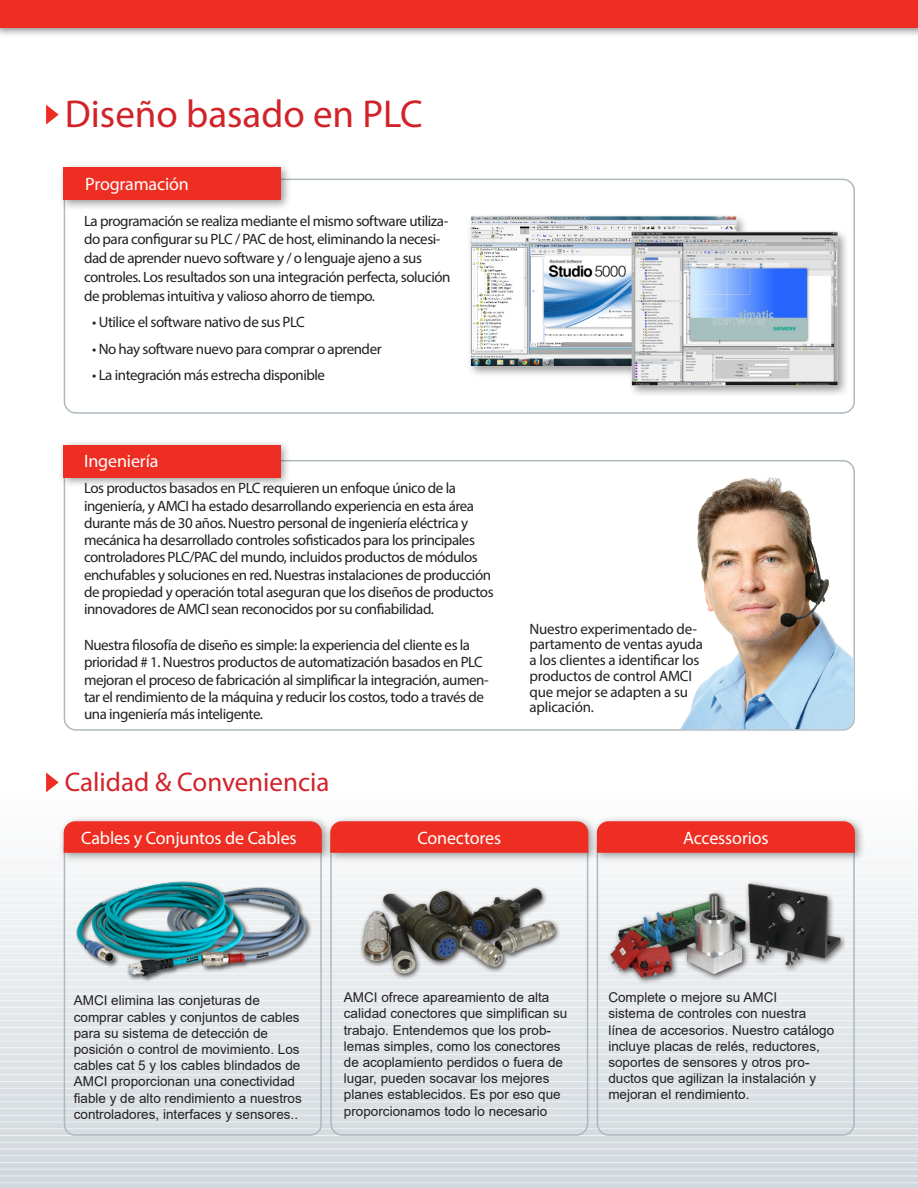
<style>
.page{position:relative;width:918px;height:1188px;background:#fff}
.page>*{position:absolute;margin:0;border:0;box-sizing:border-box;transform-origin:0 0}
.t1{font:39px "Myriad Pro";color:#d1232a}
.t2{font:27px "Myriad Pro";color:#d1232a}
.Body_Copy{font:18px "Myriad Pro";letter-spacing:-.01em;color:#fff}
.Body_Copy-2{font:15px/17.2px "Myriad Pro";letter-spacing:-.03em;color:#231f20}
.t3{font:13.5px/16.2px "Arial";color:#231f20}
</style>
<div class="page">
<svg style="left:0;top:792px;width:918px;height:396px"></svg>
<hr style="left:0;top:1182px;width:918px;height:1px;background:#fff">
<hr style="left:0;top:1176px;width:918px;height:1px;background:#fff">
<hr style="left:0;top:1169px;width:918px;height:1px;background:#fff">
<hr style="left:0;top:1162px;width:918px;height:1px;background:#fff">
<hr style="left:0;top:1155px;width:918px;height:1px;background:#fff">
<hr style="left:0;top:1149px;width:918px;height:1px;background:#fff">
<hr style="left:0;top:1142px;width:918px;height:1px;background:#fff">
<hr style="left:0;top:1135px;width:918px;height:1px;background:#fff">
<hr style="left:0;top:1128px;width:918px;height:1px;background:#fff">
<hr style="left:0;top:1122px;width:918px;height:1px;background:#fff">
<hr style="left:0;top:1115px;width:918px;height:1px;background:#fff">
<hr style="left:0;top:1108px;width:918px;height:1px;background:#fff">
<hr style="left:0;top:1101px;width:918px;height:1px;background:#fff">
<hr style="left:0;top:1095px;width:918px;height:1px;background:#fff">
<hr style="left:0;top:1088px;width:918px;height:1px;background:#fff">
<hr style="left:0;top:1081px;width:918px;height:1px;background:#fff">
<hr style="left:0;top:1074px;width:918px;height:1px;background:#fff">
<hr style="left:0;top:1068px;width:918px;height:1px;background:#fff">
<hr style="left:0;top:1061px;width:918px;height:1px;background:#fff">
<hr style="left:0;top:1054px;width:918px;height:1px;background:#fff">
<hr style="left:0;top:1047px;width:918px;height:1px;background:#fff">
<hr style="left:0;top:1041px;width:918px;height:1px;background:#fff">
<hr style="left:0;top:1034px;width:918px;height:1px;background:#fff">
<hr style="left:0;top:1027px;width:918px;height:1px;background:#fff">
<hr style="left:0;top:1020px;width:918px;height:1px;background:#fff">
<hr style="left:0;top:1014px;width:918px;height:1px;background:#fff">
<hr style="left:0;top:1007px;width:918px;height:1px;background:#fff">
<hr style="left:0;top:1000px;width:918px;height:1px;background:#fff">
<hr style="left:0;top:993px;width:918px;height:1px;background:#fff">
<hr style="left:0;top:987px;width:918px;height:1px;background:#fff">
<hr style="left:0;top:980px;width:918px;height:1px;background:#fff">
<hr style="left:0;top:973px;width:918px;height:1px;background:#fff">
<hr style="left:0;top:966px;width:918px;height:1px;background:#fff">
<hr style="left:0;top:960px;width:918px;height:1px;background:#fff">
<hr style="left:0;top:953px;width:918px;height:1px;background:#fff">
<hr style="left:0;top:946px;width:918px;height:1px;background:#fff">
<hr style="left:0;top:939px;width:918px;height:1px;background:#fff">
<hr style="left:0;top:933px;width:918px;height:1px;background:#fff">
<hr style="left:0;top:926px;width:918px;height:1px;background:#fff">
<hr style="left:0;top:919px;width:918px;height:1px;background:#fff">
<hr style="left:0;top:912px;width:918px;height:1px;background:#fff">
<hr style="left:0;top:906px;width:918px;height:1px;background:#fff">
<hr style="left:0;top:899px;width:918px;height:1px;background:#fff">
<hr style="left:0;top:892px;width:918px;height:1px;background:#fff">
<hr style="left:0;top:885px;width:918px;height:1px;background:#fff">
<hr style="left:0;top:879px;width:918px;height:1px;background:#fff">
<hr style="left:0;top:872px;width:918px;height:1px;background:#fff">
<hr style="left:0;top:865px;width:918px;height:1px;background:#fff">
<hr style="left:0;top:858px;width:918px;height:1px;background:#fff">
<hr style="left:0;top:852px;width:918px;height:1px;background:#fff">
<hr style="left:0;top:845px;width:918px;height:1px;background:#fff">
<hr style="left:0;top:838px;width:918px;height:1px;background:#fff">
<hr style="left:0;top:831px;width:918px;height:1px;background:#fff">
<hr style="left:0;top:825px;width:918px;height:1px;background:#fff">
<hr style="left:0;top:818px;width:918px;height:1px;background:#fff">
<hr style="left:0;top:811px;width:918px;height:1px;background:#fff">
<hr style="left:0;top:804px;width:918px;height:1px;background:#fff">
<hr style="left:0;top:798px;width:918px;height:1px;background:#fff">
<div style="left:64px;top:836px;width:258px;height:300px;border:2px solid #aeb8be;border-radius:11px"></div>
<img style="left:75px;top:878px;width:237px;height:152px">
<div style="left:58px;top:816px;width:274px;height:48px;background:#231f20;opacity:.45"></div>
<div style="left:64px;top:821px;width:258px;height:32px;background:#ee2e22"></div>
<div style="left:330px;top:836px;width:258px;height:300px;border:2px solid #aeb8be;border-radius:12px"></div>
<img style="left:356px;top:880px;width:207px;height:102px">
<div style="left:324px;top:816px;width:275px;height:48px;background:#231f20;opacity:.45"></div>
<svg style="left:330px;top:821px;width:258px;height:32px;background:#ed3126"></svg>
<div style="left:597px;top:836px;width:258px;height:300px;border:2px solid #aeb8be;border-radius:12px"></div>
<img style="left:606px;top:876px;width:239px;height:112px">
<div style="left:591px;top:816px;width:274px;height:48px;background:#231f20;opacity:.45"></div>
<div style="left:597px;top:821px;width:258px;height:32px;background:#ee2e22"></div>
<div style="left:0;top:0;width:918px;height:38px;background:#231f20;opacity:.55"></div>
<div style="left:0;top:0;width:918px;height:27px;background:#ee2e22"></div>
<svg style="left:46px;top:105px;width:13px;height:20px"></svg>
<div style="left:64px;top:179px;width:791px;height:235px;border:2px solid #aeb8be;border-radius:12px"></div>
<div style="left:58px;top:162px;width:233px;height:49px;background:#231f20;opacity:.45"></div>
<div style="left:64px;top:167px;width:217px;height:33px;background:#ee2e22"></div>
<div style="left:467px;top:213px;width:382px;height:185px;background:#231f20;opacity:.45"></div>
<img style="left:467px;top:213px;width:375px;height:180px">
<div style="left:64px;top:460px;width:791px;height:271px;border:2px solid #aeb8be;border-radius:12px"></div>
<div style="left:58px;top:439px;width:233px;height:49px;background:#231f20;opacity:.45"></div>
<div style="left:64px;top:445px;width:217px;height:32px;background:#ee2e22"></div>
<img style="left:673px;top:468px;width:181px;height:261px">
<svg style="left:46px;top:772px;width:13px;height:20px"></svg>
<p class="t1" style="left:65px;top:90px;width:360px">Diseño basado en PLC</p>
<p class="Body_Copy" style="left:85px;top:173px;width:105px">Programación</p>
<p class="Body_Copy-2" style="left:84px;top:211px;width:368px;line-height:18.8px">La programación se realiza mediante el mismo software utiliza&shy;do para configurar su PLC / PAC de host, eliminando la necesi&shy;dad de aprender nuevo software y / o lenguaje ajeno a sus controles. Los resultados son una integración perfecta, solución de problemas intuitiva y valioso ahorro de tiempo.</p>
<p class="Body_Copy-2" style="left:92px;top:313px;width:214px">• Utilice el software nativo de sus PLC</p>
<p class="Body_Copy-2" style="left:92px;top:340px;width:291px">• No hay software nuevo para comprar o aprender</p>
<p class="Body_Copy-2" style="left:92px;top:367px;width:234px">• La integración más estrecha disponible</p>
<p class="Body_Copy" style="left:84px;top:450px;width:76px">Ingeniería</p>
<p class="Body_Copy-2" style="left:84px;top:480px;width:411px">Los productos basados en PLC requieren un enfoque único de la ingeniería, y AMCI ha estado desarrollando experiencia en esta área durante más de 30 años. Nuestro personal de ingeniería eléctrica y mecánica ha desarrollado controles sofisticados para los principales controladores PLC/PAC del mundo, incluidos productos de módulos enchufables y soluciones en red. Nuestras instalaciones de producción de propiedad y operación total aseguran que los diseños de productos innovadores de AMCI sean reconocidos por su confiabilidad.</p>
<p class="Body_Copy-2" style="left:84px;top:636px;width:406px">Nuestra filosofía de diseño es simple: la experiencia del cliente es la prioridad # 1. Nuestros productos de automatización basados en PLC mejoran el proceso de fabricación al simplificar la integración, aumen&shy;tar el rendimiento de la máquina y reducir los costos, todo a través de una ingeniería más inteligente.</p>
<p class="t2" style="left:65px;top:765px;width:266px">Calidad &amp; Conveniencia</p>
<p class="Body_Copy" style="left:81px;top:827px;width:217px">Cables y Conjuntos de Cables</p>
<p class="Body_Copy" style="left:417px;top:827px;width:85px">Conectores</p>
<p class="Body_Copy-2" style="left:530px;top:620px;width:175px;line-height:15.8px">Nuestro experimentado de&shy;partamento de ventas ayuda a los clientes a identificar los productos de control AMCI que mejor se adapten a su aplicación.</p>
<p class="Body_Copy" style="left:683px;top:827px;width:87px">Accessorios</p>
<p class="t3" style="left:74px;top:992px;width:188px">AMCI elimina las conjeturas de</p>
<p class="t3" style="left:74px;top:1009px;width:230px">comprar cables y conjuntos de cables para su sistema de detección de posición o control de movimiento. Los cables cat 5 y los cables blindados de AMCI proporcionan una conectividad fiable y de alto rendimiento a nuestros</p>
<p class="t3" style="left:74px;top:1106px;width:226px">controladores, interfaces y sensores..</p>
<p class="t3" style="left:344px;top:989px;width:225px">AMCI ofrece apareamiento de alta calidad conectores que simplifican su trabajo. Entendemos que los prob&shy;lemas simples, como los conectores de acoplamiento perdidos o fuera de lugar, pueden socavar los mejores planes establecidos. Es por eso que proporcionamos todo lo necesario</p>
<p class="t3" style="left:608px;top:989px;width:170px">Complete o mejore su AMCI</p>
<p class="t3" style="left:608px;top:1006px;width:227px">sistema de controles con nuestra línea de accesorios. Nuestro catálogo incluye placas de relés, reductores, soportes de sensores y otros pro&shy;ductos que agilizan la instalación y mejoran el rendimiento.</p>
</div>
